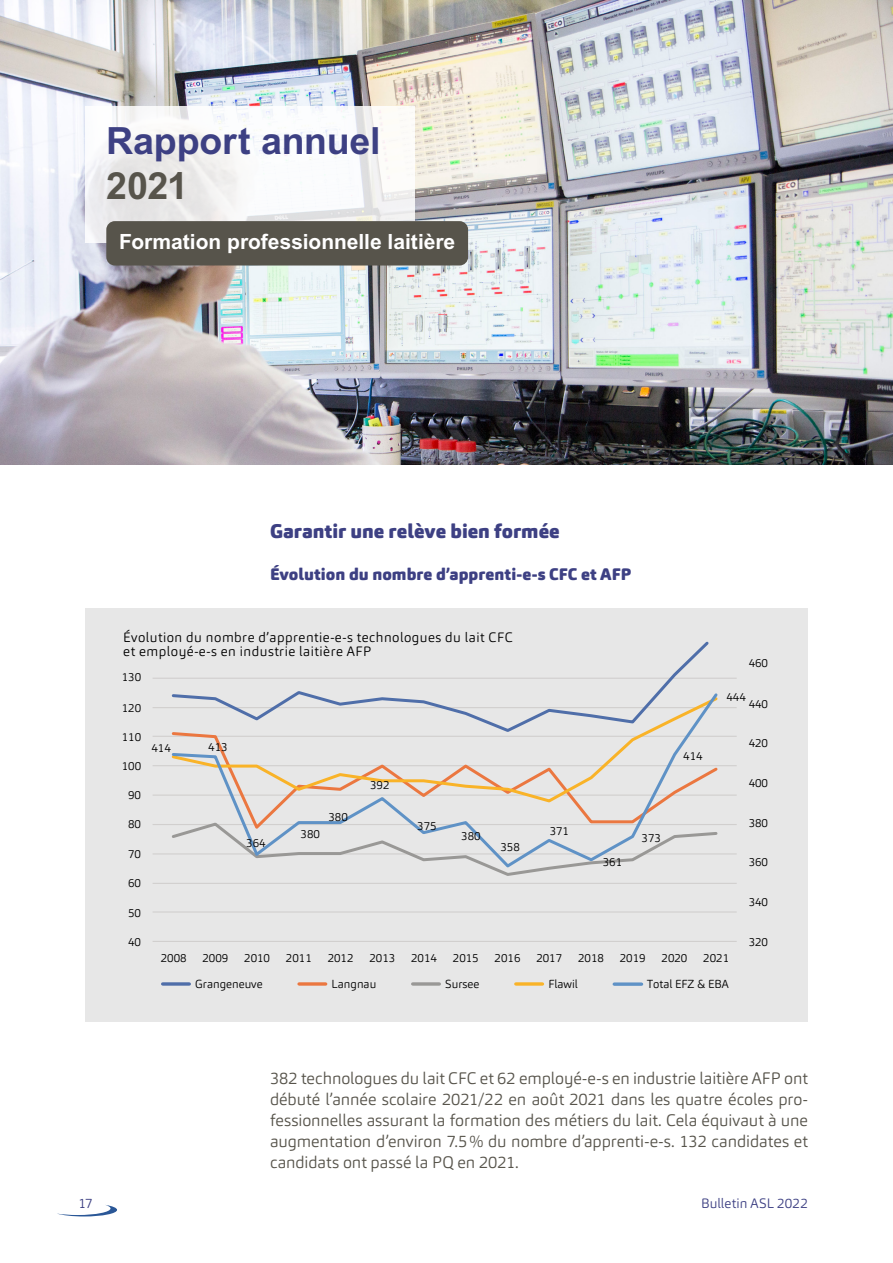
<style>
.page{position:relative;width:893px;height:1263px;background:#fff}
.page>*{position:absolute;margin:0;border:0;box-sizing:border-box;transform-origin:0 0}
.Titel{font:700 37.5px/45px "Arial MT Std";letter-spacing:-.005em;color:#3d4083}
.Titel-2{font:700 21px "Arial MT Std";color:#fff}
.ut_gross{font:900 19.5px "Carnas";color:#3d4083}
.gt{font:300 16.5px/21px "Carnas";letter-spacing:-.005em;color:#57544b;text-align:justify}
.ut{font:900 16.5px "Carnas";color:#3d4083}
.t1{font:300 13.5px/14.2px "Carnas";letter-spacing:.035em;color:#000}
.t2{font:300 13.5px "Carnas";letter-spacing:.01em;color:#3d4083}
.t3{font:300 11.55px "Carnas";color:#000}
.s1{color:#57544b}
</style>
<div class="page">
<svg style="left:57px;top:1205px;width:60px;height:11px"></svg>
<div style="left:11px;top:1168px;width:94px;height:42px;background:#fff"></div>
<img style="left:0;top:0;width:893px;height:465px">
<svg style="left:85px;top:106px;width:330px;height:136px"></svg>
<div style="left:106px;top:221px;width:362px;height:44px;background:#57544b;border-radius:9px"></div>
<div style="left:85px;top:608px;width:723px;height:413px;background:#e7e7e7"></div>
<hr style="left:153px;top:911px;width:584px;height:1px;background:#d1cfce">
<hr style="left:153px;top:883px;width:584px;height:1px;background:#d1cfce">
<hr style="left:153px;top:853px;width:584px;height:1px;background:#d1cfce">
<hr style="left:153px;top:824px;width:584px;height:1px;background:#d1cfce">
<hr style="left:153px;top:794px;width:584px;height:2px;background:#d1cfce">
<hr style="left:153px;top:765px;width:584px;height:1px;background:#d1cfce">
<hr style="left:153px;top:736px;width:584px;height:1px;background:#d1cfce">
<hr style="left:153px;top:707px;width:584px;height:1px;background:#d1cfce">
<hr style="left:153px;top:678px;width:584px;height:1px;background:#d1cfce">
<hr style="left:153px;top:941px;width:584px;height:1px;background:#d1cfce">
<svg style="left:658px;top:641px;width:51px;height:50px"></svg>
<svg style="left:494px;top:870px;width:53px;height:6px"></svg>
<svg style="left:170px;top:691px;width:550px;height:179px"></svg>
<svg style="left:516px;top:982px;width:26px;height:4px"></svg>
<svg style="left:614px;top:982px;width:28px;height:4px"></svg>
<svg style="left:413px;top:982px;width:26px;height:4px"></svg>
<svg style="left:299px;top:982px;width:27px;height:4px"></svg>
<svg style="left:163px;top:982px;width:26px;height:4px"></svg>
<p class="Titel" style="left:106px;top:118px;width:276px">Rapport annuel<br><span class="s1">2021</span></p>
<p class="Titel-2" style="left:119px;top:229px;width:338px">Formation professionnelle laitière</p>
<p class="ut_gross" style="left:270px;top:519px;width:291px">Garantir une relève bien formée</p>
<p class="ut" style="left:270px;top:564px;width:363px">Évolution du nombre d’apprenti-e-s CFC et AFP</p>
<p class="t1" style="left:123px;top:630px;width:391px">Évolution du nombre d’apprentie-e-s technologues du lait CFC et employé-e-s en industrie laitière AFP</p>
<p class="t3" style="left:122px;top:670px;width:21px">130</p>
<p class="t3" style="left:122px;top:700px;width:21px">120</p>
<p class="t3" style="left:122px;top:729px;width:21px">110</p>
<p class="t3" style="left:122px;top:759px;width:21px">100</p>
<p class="t3" style="left:128px;top:788px;width:14px">90</p>
<p class="t3" style="left:128px;top:817px;width:14px">80</p>
<p class="t3" style="left:128px;top:846px;width:14px">70</p>
<p class="t3" style="left:128px;top:876px;width:14px">60</p>
<p class="t3" style="left:128px;top:905px;width:14px">50</p>
<p class="t3" style="left:128px;top:935px;width:14px">40</p>
<p class="t3" style="left:151px;top:740px;width:21px">414</p>
<p class="t3" style="left:208px;top:740px;width:21px">413</p>
<p class="t3" style="left:246px;top:836px;width:21px">364</p>
<p class="t3" style="left:301px;top:827px;width:21px">380</p>
<p class="t3" style="left:328px;top:809px;width:21px">380</p>
<p class="t3" style="left:370px;top:777px;width:21px">392</p>
<p class="t3" style="left:417px;top:819px;width:21px">375</p>
<p class="t3" style="left:461px;top:829px;width:21px">380</p>
<p class="t3" style="left:500px;top:839px;width:21px">358</p>
<p class="t3" style="left:550px;top:823px;width:21px">371</p>
<p class="t3" style="left:603px;top:854px;width:21px">361</p>
<p class="t3" style="left:641px;top:830px;width:21px">373</p>
<p class="t3" style="left:683px;top:749px;width:21px">414</p>
<p class="t3" style="left:749px;top:656px;width:21px">460</p>
<p class="t3" style="left:726px;top:689px;width:21px">444</p>
<p class="t3" style="left:749px;top:696px;width:21px">440</p>
<p class="t3" style="left:749px;top:736px;width:21px">420</p>
<p class="t3" style="left:749px;top:775px;width:21px">400</p>
<p class="t3" style="left:749px;top:815px;width:21px">380</p>
<p class="t3" style="left:749px;top:855px;width:21px">360</p>
<p class="t3" style="left:749px;top:894px;width:21px">340</p>
<p class="t3" style="left:749px;top:935px;width:21px">320</p>
<p class="t3" style="left:161px;top:950px;width:27px">2008</p>
<p class="t3" style="left:202px;top:950px;width:27px">2009</p>
<p class="t3" style="left:244px;top:950px;width:27px">2010</p>
<p class="t3" style="left:286px;top:950px;width:27px">2011</p>
<p class="t3" style="left:328px;top:950px;width:27px">2012</p>
<p class="t3" style="left:369px;top:950px;width:27px">2013</p>
<p class="t3" style="left:411px;top:950px;width:27px">2014</p>
<p class="t3" style="left:453px;top:950px;width:27px">2015</p>
<p class="t3" style="left:495px;top:950px;width:27px">2016</p>
<p class="t3" style="left:536px;top:950px;width:27px">2017</p>
<p class="t3" style="left:578px;top:950px;width:27px">2018</p>
<p class="t3" style="left:620px;top:950px;width:27px">2019</p>
<p class="t3" style="left:662px;top:950px;width:27px">2020</p>
<p class="t3" style="left:703px;top:950px;width:27px">2021</p>
<p class="t3" style="left:195px;top:976px;width:69px">Grangeneuve</p>
<p class="t3" style="left:332px;top:976px;width:46px">Langnau</p>
<p class="t3" style="left:445px;top:976px;width:36px">Sursee</p>
<p class="t3" style="left:548px;top:976px;width:31px">Flawil</p>
<p class="t3" style="left:647px;top:976px;width:84px">Total EFZ &amp; EBA</p>
<p class="gt" style="left:270px;top:1068px;width:539px">382 technologues du lait CFC et 62 employé-e-s en industrie laitière AFP ont débuté l’année scolaire 2021/22 en août 2021 dans les quatre écoles pro&shy;fessionnelles assurant la formation des métiers du lait. Cela équivaut à une augmentation d’environ 7.5% du nombre d’apprenti-e-s. 132 candidates et candidats ont passé la PQ en 2021.</p>
<p class="t2" style="left:78px;top:1195px;width:16px">17</p>
<p class="t2" style="left:701px;top:1195px;width:108px">Bulletin ASL 2022</p>
</div>
